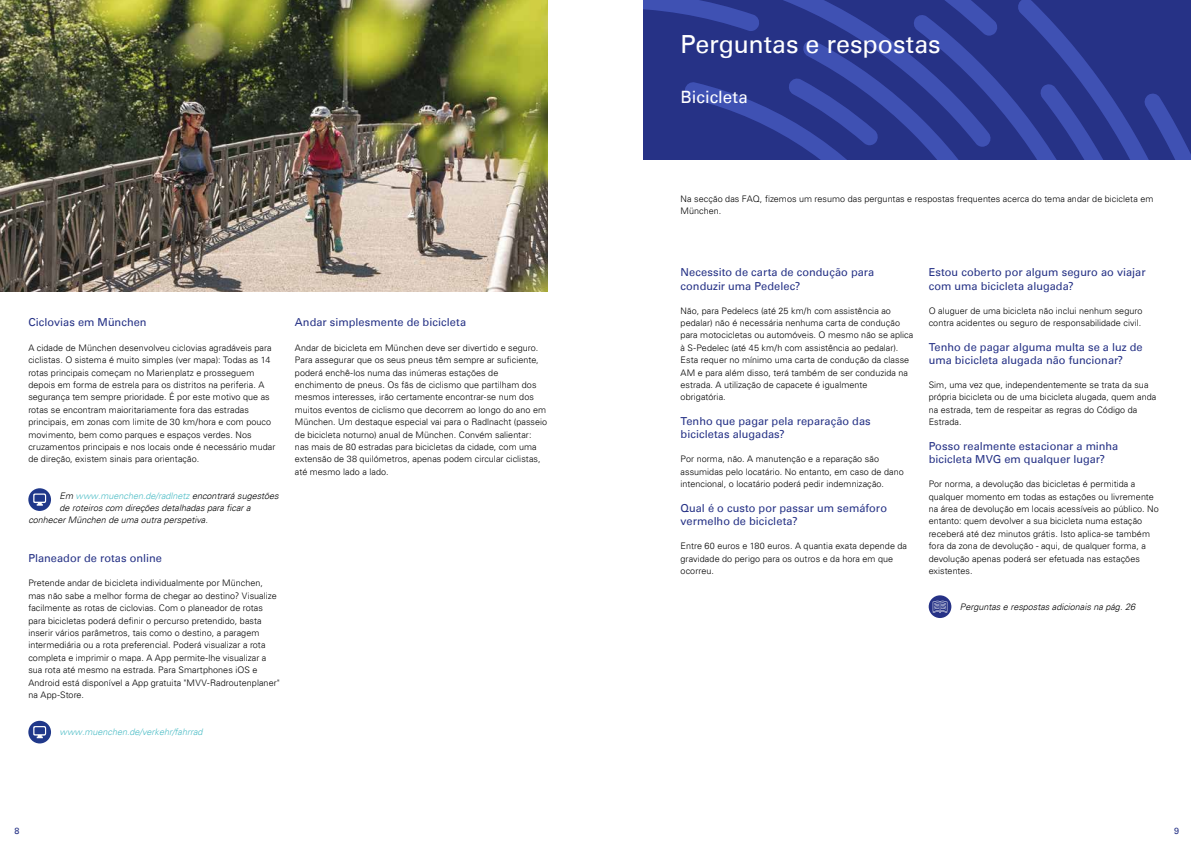
<style>
.page{position:relative;width:1191px;height:842px;background:#fff}
.page>*{position:absolute;margin:0;border:0;box-sizing:border-box;transform-origin:0 0}
.t1{font:25px "Univers LT";letter-spacing:-.005em;color:#fff}
.t2{font:17px "Univers LT";color:#fff}
.t3{font:11px/13.2px "Univers LT";letter-spacing:.005em;color:#263286}
.t4{font:300 9px/12.4px "Univers LT";letter-spacing:.005em;color:#000}
.t5{font:italic 300 9px "Univers";color:#000}
.t6{font:italic 300 9px "Univers";color:#4dbdc6}
.t7{font:9px "Univers LT";color:#263286}
.s1{color:#000}
</style>
<div class="page">
<div style="left:28px;top:488px;width:23px;height:23px;background:#20388a;border-radius:50%"></div>
<svg style="left:33px;top:493px;width:13px;height:13px"></svg>
<div style="left:28px;top:721px;width:23px;height:22px;background:#20388a;border-radius:50%"></div>
<svg style="left:33px;top:726px;width:13px;height:12px"></svg>
<svg style="left:1178px;top:0;width:13px;height:159px;background:#28358a"></svg>
<svg style="left:1138px;top:0;width:40px;height:159px;background:#2a378d"></svg>
<svg style="left:1098px;top:0;width:40px;height:159px;background:#2a378e"></svg>
<svg style="left:1058px;top:0;width:40px;height:159px;background:#2e3c94"></svg>
<svg style="left:643px;top:0;width:415px;height:159px;background:#2e3b94"></svg>
<svg style="left:643px;top:32px;width:375px;height:127px;background:#2b3890"></svg>
<svg style="left:643px;top:73px;width:335px;height:86px;background:#2d3a92"></svg>
<svg style="left:928px;top:595px;width:23px;height:23px"></svg>
<svg style="left:932px;top:601px;width:15px;height:12px"></svg>
<img style="left:0;top:0;width:547px;height:291px">
<h1 class="t1" style="left:680px;top:29px;width:262px">Perguntas e respostas</h1>
<h2 class="t2" style="left:680px;top:87px;width:69px">Bicicleta</h2>
<p class="t3" style="left:28px;top:316px;width:120px">Ciclovias em München</p>
<p class="t4" style="left:28px;top:341px;width:248px">A cidade de München desenvolveu ciclovias agradáveis para ciclistas. O sistema é muito simples (ver mapa): Todas as 14 rotas principais começam no Marienplatz e prosseguem depois em forma de estrela para os distritos na periferia. A segurança tem sempre prioridade. É por este motivo que as rotas se encontram maioritariamente fora das estradas principais, em zonas com limite de 30 km/hora e com pouco movimento, bem como parques e espaços verdes. Nos cruzamentos principais e nos locais onde é necessário mudar de direção, existem sinais para orientação.</p>
<p class="t6" style="left:60px;top:491px;width:221px"><span class="s1">Em</span> www.muenchen.de/radlnetz <span class="s1">encontrará sugestões</span></p>
<p class="t5" style="left:60px;top:503px;width:193px">de roteiros com direções detalhadas para ficar a</p>
<p class="t5" style="left:28px;top:515px;width:181px">conhecer München de uma outra perspetiva.</p>
<p class="t3" style="left:28px;top:551px;width:135px">Planeador de rotas online</p>
<p class="t4" style="left:28px;top:577px;width:253px">Pretende andar de bicicleta individualmente por München, mas não sabe a melhor forma de chegar ao destino? Visualize facilmente as rotas de ciclovias. Com o planeador de rotas para bicicletas poderá definir o percurso pretendido, basta inserir vários parâmetros, tais como o destino, a paragem intermediária ou a rota preferencial. Poderá visualizar a rota completa e imprimir o mapa. A App permite-lhe visualizar a sua rota até mesmo na estrada. Para Smartphones iOS e Android está disponível a App gratuita "MVV-Radroutenplaner" na App-Store.</p>
<p class="t6" style="left:60px;top:727px;width:145px">www.muenchen.de/verkehr/fahrrad</p>
<p class="t3" style="left:295px;top:316px;width:173px">Andar simplesmente de bicicleta</p>
<p class="t4" style="left:295px;top:341px;width:254px">Andar de bicicleta em München deve ser divertido e seguro.<br>Para assegurar que os seus pneus têm sempre ar suficiente, poderá enchê-los numa das inúmeras estações de enchimento de pneus. Os fãs de ciclismo que partilham dos mesmos interesses, irão certamente encontrar-se num dos muitos eventos de ciclismo que decorrem ao longo do ano em München. Um destaque especial vai para o Radlnacht (passeio de bicicleta noturno) anual de München. Convém salientar: nas mais de 80 estradas para bicicletas da cidade, com uma extensão de 38 quilómetros, apenas podem circular ciclistas, até mesmo lado a lado.</p>
<p class="t4" style="left:680px;top:193px;width:474px">Na secção das FAQ, fizemos um resumo das perguntas e respostas frequentes acerca do tema andar de bicicleta em<br>München.</p>
<p class="t3" style="left:680px;top:266px;width:195px">Necessito de carta de condução para conduzir uma Pedelec?</p>
<p class="t4" style="left:680px;top:304px;width:234px">Não, para Pedelecs (até 25 km/h com assistência ao pedalar) não é necessária nenhuma carta de condução para motocicletas ou automóveis. O mesmo não se aplica à S-Pedelec (até 45 km/h com assistência ao pedalar).<br>Esta requer no mínimo uma carta de condução da classe AM e para além disso, terá também de ser conduzida na estrada. A utilização de capacete é igualmente obrigatória.</p>
<p class="t3" style="left:680px;top:415px;width:192px">Tenho que pagar pela reparação das bicicletas alugadas?</p>
<p class="t4" style="left:680px;top:453px;width:225px">Por norma, não. A manutenção e a reparação são assumidas pelo locatário. No entanto, em caso de dano intencional, o locatário poderá pedir indemnização.</p>
<p class="t3" style="left:680px;top:502px;width:208px">Qual é o custo por passar um semáforo vermelho de bicicleta?</p>
<p class="t4" style="left:680px;top:540px;width:228px">Entre 60 euros e 180 euros. A quantia exata depende da gravidade do perigo para os outros e da hora em que ocorreu.</p>
<p class="t3" style="left:928px;top:266px;width:218px">Estou coberto por algum seguro ao viajar com uma bicicleta alugada?</p>
<p class="t4" style="left:928px;top:304px;width:215px">O aluguer de uma bicicleta não inclui nenhum seguro contra acidentes ou seguro de responsabilidade civil.</p>
<p class="t3" style="left:928px;top:340px;width:215px">Tenho de pagar alguma multa se a luz de uma bicicleta alugada não funcionar?</p>
<p class="t4" style="left:928px;top:379px;width:229px">Sim, uma vez que, independentemente se trata da sua própria bicicleta ou de uma bicicleta alugada, quem anda na estrada, tem de respeitar as regras do Código da Estrada.</p>
<p class="t3" style="left:928px;top:440px;width:191px">Posso realmente estacionar a minha bicicleta MVG em qualquer lugar?</p>
<p class="t4" style="left:928px;top:478px;width:232px">Por norma, a devolução das bicicletas é permitida a qualquer momento em todas as estações ou livremente na área de devolução em locais acessíveis ao público. No entanto: quem devolver a sua bicicleta numa estação receberá até dez minutos grátis. Isto aplica-se também fora da zona de devolução - aqui, de qualquer forma, a devolução apenas poderá ser efetuada nas estações existentes.</p>
<p class="t5" style="left:960px;top:602px;width:177px">Perguntas e respostas adicionais na pág. 26</p>
<p class="t7" style="left:15px;top:826px;width:7px">8</p>
<p class="t7" style="left:1174px;top:826px;width:7px">9</p>
</div>
